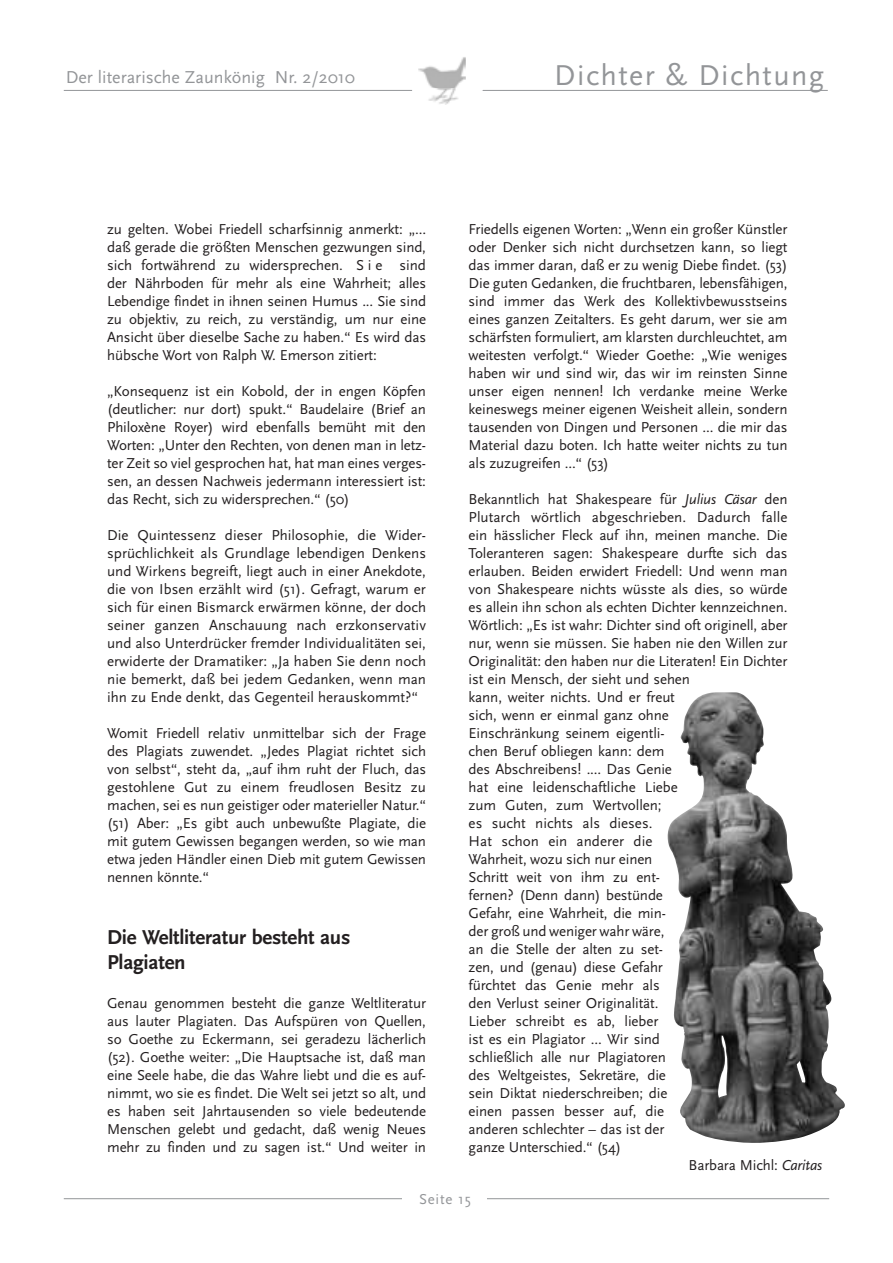
<style>
.page{position:relative;width:893px;height:1263px;background:#fff}
.page>*{position:absolute;margin:0;border:0;box-sizing:border-box;transform-origin:0 0}
.t1{font:30px "Scala Sans";letter-spacing:.05em;color:#939598}
.t2{font:700 21px/25.5px "Scala Sans";letter-spacing:-.01em;color:#231f20}
.t3{font:18px "Scala Sans";color:#939598}
.copy{font:15px/18px "Scala Sans";letter-spacing:-.01em;color:#231f20;text-align:justify}
.t4{font:15px "Scala Sans";letter-spacing:.05em;color:#939598}
.s1{font-style:italic}
</style>
<div class="page">
<hr style="left:64px;top:90px;width:764px;height:1px;background:#939598">
<div style="left:415px;top:45px;width:69px;height:69px;background:#fff;border-radius:50%"></div>
<hr style="left:64px;top:1198px;width:765px;height:1px;background:#939598">
<div style="left:403px;top:1191px;width:84px;height:26px;background:#fff"></div>
<div style="left:411px;top:45px;width:69px;height:69px;background:#fff;border-radius:50%"></div>
<img style="left:418px;top:57px;width:48px;height:48px">
<div style="left:411px;top:45px;width:69px;height:69px;border:1px solid #fff;border-radius:50%"></div>
<img style="left:667px;top:692px;width:178px;height:451px">
<p class="t3" style="left:66px;top:68px;width:291px">Der literarische Zaunkönig Nr. 2/2010</p>
<p class="t1" style="left:554px;top:59px;width:271px">Dichter &amp; Dichtung</p>
<p class="copy" style="left:107px;top:220px;width:320px">zu gelten. Wobei Friedell scharfsinnig anmerkt: „... daß gerade die größten Menschen gezwungen sind, sich fortwährend zu widersprechen. S i e sind der Nährboden für mehr als eine Wahrheit; alles Lebendige findet in ihnen seinen Humus ... Sie sind zu objektiv, zu reich, zu verständig, um nur eine Ansicht über dieselbe Sache zu haben.“ Es wird das hübsche Wort von Ralph W. Emerson zitiert:</p>
<p class="copy" style="left:107px;top:382px;width:320px">„Konsequenz ist ein Kobold, der in engen Köpfen (deutlicher: nur dort) spukt.“ Baudelaire (Brief an Philoxène Royer) wird ebenfalls bemüht mit den Worten: „Unter den Rechten, von denen man in letz&shy;ter Zeit so viel gesprochen hat, hat man eines verges&shy;sen, an dessen Nachweis jedermann interessiert ist: das Recht, sich zu widersprechen.“ (50)</p>
<p class="copy" style="left:107px;top:526px;width:320px">Die Quintessenz dieser Philosophie, die Wider&shy;sprüchlichkeit als Grundlage lebendigen Denkens und Wirkens begreift, liegt auch in einer Anekdote, die von Ibsen erzählt wird (51). Gefragt, warum er sich für einen Bismarck erwärmen könne, der doch seiner ganzen Anschauung nach erzkonservativ und also Unterdrücker fremder Individualitäten sei, erwiderte der Dramatiker: „Ja haben Sie denn noch nie bemerkt, daß bei jedem Gedanken, wenn man ihn zu Ende denkt, das Gegenteil herauskommt?“</p>
<p class="copy" style="left:107px;top:724px;width:320px">Womit Friedell relativ unmittelbar sich der Frage des Plagiats zuwendet. „Jedes Plagiat richtet sich von selbst“, steht da, „auf ihm ruht der Fluch, das gestohlene Gut zu einem freudlosen Besitz zu machen, sei es nun geistiger oder materieller Natur.“ (51) Aber: „Es gibt auch unbewußte Plagiate, die mit gutem Gewissen begangen werden, so wie man etwa jeden Händler einen Dieb mit gutem Gewissen nennen könnte.“</p>
<p class="t2" style="left:107px;top:924px;width:245px">Die Weltliteratur besteht aus<br>Plagiaten</p>
<p class="copy" style="left:107px;top:994px;width:320px">Genau genommen besteht die ganze Weltliteratur aus lauter Plagiaten. Das Aufspüren von Quellen, so Goethe zu Eckermann, sei geradezu lächerlich (52). Goethe weiter: „Die Hauptsache ist, daß man eine Seele habe, die das Wahre liebt und die es auf&shy;nimmt, wo sie es findet. Die Welt sei jetzt so alt, und es haben seit Jahrtausenden so viele bedeutende Menschen gelebt und gedacht, daß wenig Neues mehr zu finden und zu sagen ist.“ Und weiter in</p>
<p class="copy" style="left:469px;top:220px;width:320px">Friedells eigenen Worten: „Wenn ein großer Künstler oder Denker sich nicht durchsetzen kann, so liegt das immer daran, daß er zu wenig Diebe findet. (53)<br>Die guten Gedanken, die fruchtbaren, lebensfähigen, sind immer das Werk des Kollektivbewusstseins eines ganzen Zeitalters. Es geht darum, wer sie am schärfsten formuliert, am klarsten durchleuchtet, am weitesten verfolgt.“ Wieder Goethe: „Wie weniges haben wir und sind wir, das wir im reinsten Sinne unser eigen nennen! Ich verdanke meine Werke keineswegs meiner eigenen Weisheit allein, sondern tausenden von Dingen und Personen ... die mir das Material dazu boten. Ich hatte weiter nichts zu tun als zuzugreifen ...“ (53)</p>
<p class="copy" style="left:469px;top:490px;width:320px;text-align:left">Bekanntlich hat Shakespeare für <span class="s1">Julius Cäsar</span> den Plutarch wörtlich abgeschrieben. Dadurch falle ein hässlicher Fleck auf ihn, meinen manche. Die Toleranteren sagen: Shakespeare durfte sich das erlauben. Beiden erwidert Friedell: Und wenn man von Shakespeare nichts wüsste als dies, so würde es allein ihn schon als echten Dichter kennzeichnen.<br>Wörtlich: „Es ist wahr: Dichter sind oft originell, aber nur, wenn sie müssen. Sie haben nie den Willen zur Originalität: den haben nur die Literaten! Ein Dichter ist ein Mensch, der sieht und sehen<br>kann, weiter nichts. Und er freut<br>sich, wenn er einmal ganz ohne<br>Einschränkung seinem eigentli-<br>chen Beruf obliegen kann: dem<br>des Abschreibens! .... Das Genie<br>hat eine leidenschaftliche Liebe<br>zum Guten, zum Wertvollen;<br>es sucht nichts als dieses.<br>Hat schon ein anderer die<br>Wahrheit, wozu sich nur einen<br>Schritt weit von ihm zu ent-<br>fernen? (Denn dann) bestünde<br>Gefahr, eine Wahrheit, die min-<br>der groß und weniger wahr wäre,<br>an die Stelle der alten zu set-<br>zen, und (genau) diese Gefahr<br>fürchtet das Genie mehr als<br>den Verlust seiner Originalität.<br>Lieber schreibt es ab, lieber<br>ist es ein Plagiator ... Wir sind<br>schließlich alle nur Plagiatoren<br>des Weltgeistes, Sekretäre, die<br>sein Diktat niederschreiben; die<br>einen passen besser auf, die<br>anderen schlechter – das ist der<br>ganze Unterschied.“ (54)</p>
<p class="copy" style="left:689px;top:1156px;width:135px">Barbara Michl: <span class="s1">Caritas</span></p>
<p class="t4" style="left:419px;top:1191px;width:53px">Seite 15</p>
</div>
